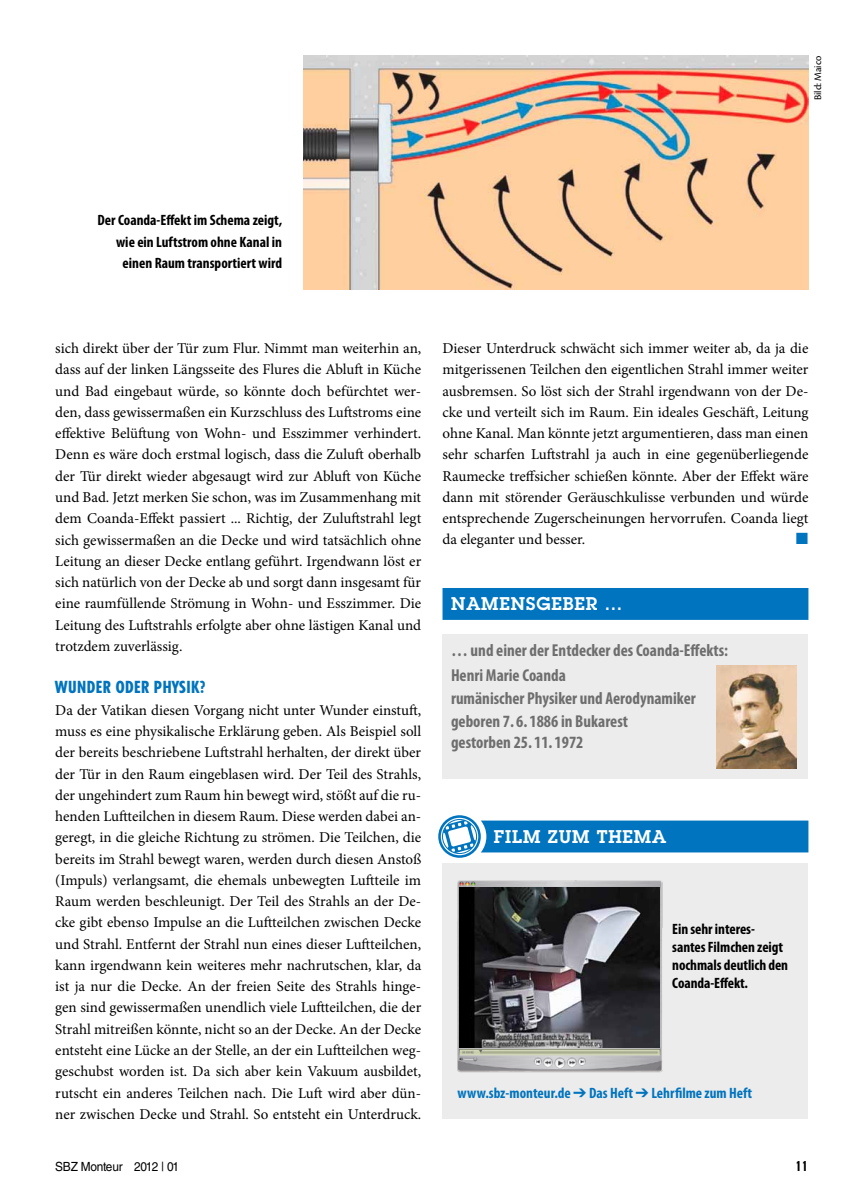
<style>
.page{position:relative;width:851px;height:1204px;background:#fff}
.page>*{position:absolute;margin:0;border:0;box-sizing:border-box;transform-origin:0 0}
.t1{font:600 18px "Lubalin Graph Std";letter-spacing:.05em;color:#fff}
.t2{font:700 condensed 17.25px/25.2px "Myriad Pro";color:#6e6e6e}
.t3{font:800 condensed 16.5px "Tempo Std";letter-spacing:.03em;color:#0074be}
.t4{font:15px/21.3px "Minion Pro";color:#000;text-align:justify}
.t5{font:700 condensed 15px/18px "Myriad Pro";letter-spacing:-.005em;color:#000}
.t6{font:700 condensed 15px "Myriad Pro";color:#0074be}
.t7{font:15px "European Pi Std 3";color:#0074be}
.t8{font:800 condensed 13.5px "Tempo Std";color:#000}
.t9{font:12.6px "Helvetica LT Std";letter-spacing:-.02em;color:#000;scale:.94 1}
.t10{font:10.5px "Cronos Pro";color:#000}
</style>
<div class="page">
<img style="left:303px;top:56px;width:505px;height:233px">
<div style="left:438px;top:815px;width:42px;height:42px;border:3px solid #0074be;border-radius:50%"></div>
<svg style="left:442px;top:819px;width:366px;height:34px;background:#1f84c5"></svg>
<div style="left:442px;top:863px;width:366px;height:255px;background:#ececec"></div>
<img style="left:457px;top:880px;width:206px;height:192px">
<img style="left:460px;top:887px;width:199px;height:160px">
<div style="left:442px;top:588px;width:366px;height:32px;background:#0074be"></div>
<div style="left:442px;top:634px;width:366px;height:144px;background:#ececec"></div>
<img style="left:716px;top:665px;width:79px;height:103px">
<p class="t10" style="left:811px;top:100px;width:46px;rotate:-90deg">Bild: Maico</p>
<p class="t5" style="left:97px;top:209px;width:186px;line-height:21.3px;text-align:right">Der Coanda-Effekt im Schema zeigt, wie ein Luftstrom ohne Kanal in einen Raum transportiert wird</p>
<p class="t4" style="left:55px;top:338px;width:367px">sich direkt über der Tür zum Flur. Nimmt man weiterhin an, dass auf der linken Längsseite des Flures die Abluft in Küche und Bad eingebaut würde, so könnte doch befürchtet wer&shy;den, dass gewissermaßen ein Kurzschluss des Luftstroms eine effektive Belüftung von Wohn- und Esszimmer verhindert.<br>Denn es wäre doch erstmal logisch, dass die Zuluft oberhalb der Tür direkt wieder abgesaugt wird zur Abluft von Küche und Bad. Jetzt merken Sie schon, was im Zusammenhang mit dem Coanda-Effekt passiert ... Richtig, der Zuluftstrahl legt sich gewissermaßen an die Decke und wird tatsächlich ohne Leitung an dieser Decke entlang geführt. Irgendwann löst er sich natürlich von der Decke ab und sorgt dann insgesamt für eine raumfüllende Strömung in Wohn- und Esszimmer. Die Leitung des Luftstrahls erfolgte aber ohne lästigen Kanal und trotzdem zuverlässig.</p>
<p class="t3" style="left:55px;top:677px;width:151px">WUNDER ODER PHYSIK?</p>
<p class="t4" style="left:55px;top:699px;width:367px">Da der Vatikan diesen Vorgang nicht unter Wunder einstuft, muss es eine physikalische Erklärung geben. Als Beispiel soll der bereits beschriebene Luftstrahl herhalten, der direkt über der Tür in den Raum eingeblasen wird. Der Teil des Strahls, der ungehindert zum Raum hin bewegt wird, stößt auf die ru&shy;henden Luftteilchen in diesem Raum. Diese werden dabei an&shy;geregt, in die gleiche Richtung zu strömen. Die Teilchen, die bereits im Strahl bewegt waren, werden durch diesen Anstoß (Impuls) verlangsamt, die ehemals unbewegten Luftteile im Raum werden beschleunigt. Der Teil des Strahls an der De&shy;cke gibt ebenso Impulse an die Luftteilchen zwischen Decke und Strahl. Entfernt der Strahl nun eines dieser Luftteilchen, kann irgendwann kein weiteres mehr nachrutschen, klar, da ist ja nur die Decke. An der freien Seite des Strahls hinge&shy;gen sind gewissermaßen unendlich viele Luftteilchen, die der Strahl mitreißen könnte, nicht so an der Decke. An der Decke entsteht eine Lücke an der Stelle, an der ein Luftteilchen weg&shy;geschubst worden ist. Da sich aber kein Vakuum ausbildet, rutscht ein anderes Teilchen nach. Die Luft wird aber dün&shy;ner zwischen Decke und Strahl. So entsteht ein Unterdruck.</p>
<p class="t4" style="left:442px;top:337px;width:367px">Dieser Unterdruck schwächt sich immer weiter ab, da ja die mitgerissenen Teilchen den eigentlichen Strahl immer weiter ausbremsen. So löst sich der Strahl irgendwann von der De&shy;cke und verteilt sich im Raum. Ein ideales Geschäft, Leitung ohne Kanal. Man könnte jetzt argumentieren, dass man einen sehr scharfen Luftstrahl ja auch in eine gegenüberliegende Raumecke treffsicher schießen könnte. Aber der Effekt wäre dann mit störender Geräuschkulisse verbunden und würde entsprechende Zugerscheinungen hervorrufen. Coanda liegt da eleganter und besser.</p>
<p class="t7" style="left:795px;top:529px;width:14px">■</p>
<p class="t1" style="left:451px;top:592px;width:17px">NAM</p>
<p class="t1" style="left:499px;top:592px;width:124px">ENSGEBER …</p>
<p class="t2" style="left:451px;top:637px;width:278px">… und einer der Entdecker des Coanda-Effekts:<br>Henri Marie Coanda</p>
<p class="t2" style="left:451px;top:686px;width:246px;line-height:23.1px">rumänischer Physiker und Aerodynamiker geboren 7. 6. 1886 in Bukarest</p>
<p class="t2" style="left:451px;top:729px;width:134px">gestorben 25. 11. 1972</p>
<p class="t1" style="left:493px;top:824px;width:116px">FILM ZUM THE</p>
<p class="t1" style="left:634px;top:824px;width:34px">MA</p>
<p class="t5" style="left:672px;top:919px;width:117px">Ein sehr interes&shy;santes Filmchen zeigt nochmals deutlich den<br>Coanda-Effekt.</p>
<p class="t6" style="left:457px;top:1083px;width:296px">www.sbz-monteur.de ➔ Das Heft ➔ Lehrfilme zum Heft</p>
<p class="t9" style="left:55px;top:1158px;width:133px">SBZ Monteur 2012 | 01</p>
<p class="t8" style="left:795px;top:1157px;width:14px">11</p>
</div>
